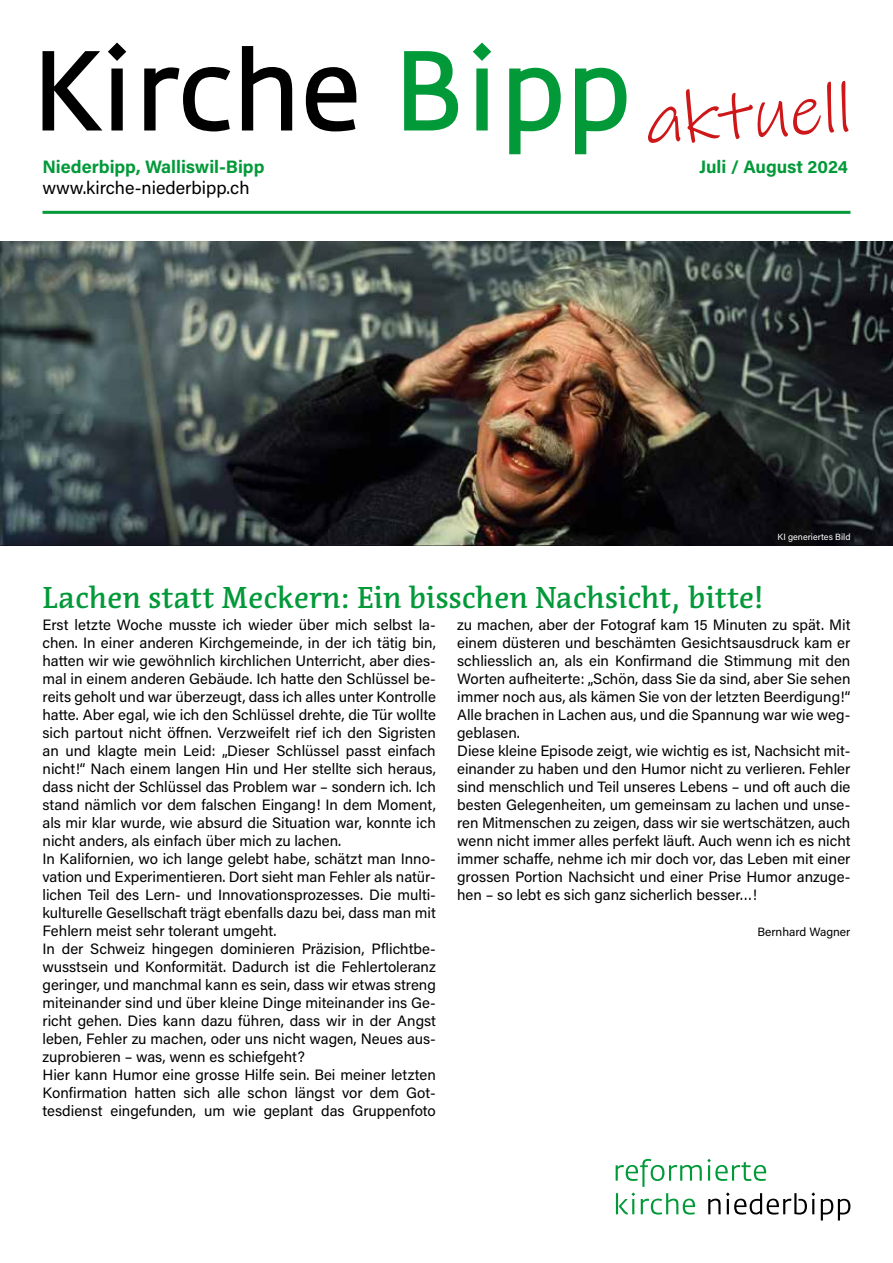
<style>
.page{position:relative;width:893px;height:1263px;background:#fff}
.page>*{position:absolute;margin:0;border:0;box-sizing:border-box;transform-origin:0 0}
.t1{font:72px "Ink Free";color:#cd1719}
.t2{font:500 30px "Acuta";color:#029939}
.t3{font:700 18px "Acumin Pro";color:#029939}
.t4{font:18px "Acumin Pro";color:#000}
.t5{font:15px/18px "Acumin Pro";color:#000}
.t6{font:12px "Acumin Pro";color:#000}
.t7{font:9px "Acumin Pro";color:#fff}
</style>
<div class="page">
<svg style="left:616px;top:1159px;width:234px;height:61px"></svg>
<svg style="left:404px;top:42px;width:223px;height:113px"></svg>
<svg style="left:42px;top:42px;width:315px;height:90px"></svg>
<hr style="left:43px;top:211px;width:807px;height:3px;background:#029939">
<img style="left:0;top:241px;width:893px;height:305px">
<h1 class="t1" style="left:642px;top:73px;width:208px;rotate:-3deg">aktuell</h1>
<p class="t3" style="left:43px;top:154px;width:223px">Niederbipp, Walliswil-Bipp</p>
<p class="t3" style="left:699px;top:154px;width:150px">Juli / August 2024</p>
<p class="t4" style="left:43px;top:175px;width:208px">www.kirche-niederbipp.ch</p>
<p class="t7" style="left:777px;top:531px;width:74px">KI generiertes Bild</p>
<h2 class="t2" style="left:43px;top:579px;width:722px">Lachen statt Meckern: Ein bisschen Nachsicht, bitte!</h2>
<p class="t5" style="left:43px;top:615px;width:395px">Erst letzte Woche musste ich wieder über mich selbst la&shy;chen. In einer anderen Kirchgemeinde, in der ich tätig bin, hatten wir wie gewöhnlich kirchlichen Unterricht, aber dies&shy;mal in einem anderen Gebäude. Ich hatte den Schlüssel be&shy;reits geholt und war überzeugt, dass ich alles unter Kontrolle hatte. Aber egal, wie ich den Schlüssel drehte, die Tür wollte sich partout nicht öffnen. Verzweifelt rief ich den Sigristen an und klagte mein Leid: „Dieser Schlüssel passt einfach nicht!“ Nach einem langen Hin und Her stellte sich heraus, dass nicht der Schlüssel das Problem war – sondern ich. Ich stand nämlich vor dem falschen Eingang! In dem Moment, als mir klar wurde, wie absurd die Situation war, konnte ich nicht anders, als einfach über mich zu lachen.<br>In Kalifornien, wo ich lange gelebt habe, schätzt man Inno&shy;vation und Experimentieren. Dort sieht man Fehler als natür&shy;lichen Teil des Lern- und Innovationsprozesses. Die multi&shy;kulturelle Gesellschaft trägt ebenfalls dazu bei, dass man mit Fehlern meist sehr tolerant umgeht.<br>In der Schweiz hingegen dominieren Präzision, Pflichtbe&shy;wusstsein und Konformität. Dadurch ist die Fehlertoleranz geringer, und manchmal kann es sein, dass wir etwas streng miteinander sind und über kleine Dinge miteinander ins Ge&shy;richt gehen. Dies kann dazu führen, dass wir in der Angst leben, Fehler zu machen, oder uns nicht wagen, Neues aus&shy;zuprobieren – was, wenn es schiefgeht?<br>Hier kann Humor eine grosse Hilfe sein. Bei meiner letzten Konfirmation hatten sich alle schon längst vor dem Got&shy;tesdienst eingefunden, um wie geplant das Gruppenfoto</p>
<p class="t5" style="left:457px;top:615px;width:395px">zu machen, aber der Fotograf kam 15 Minuten zu spät. Mit einem düsteren und beschämten Gesichtsausdruck kam er schliesslich an, als ein Konfirmand die Stimmung mit den Worten aufheiterte: „Schön, dass Sie da sind, aber Sie sehen immer noch aus, als kämen Sie von der letzten Beerdigung!“ Alle brachen in Lachen aus, und die Spannung war wie weg&shy;geblasen.<br>Diese kleine Episode zeigt, wie wichtig es ist, Nachsicht mit&shy;einander zu haben und den Humor nicht zu verlieren. Fehler sind menschlich und Teil unseres Lebens – und oft auch die besten Gelegenheiten, um gemeinsam zu lachen und unse&shy;ren Mitmenschen zu zeigen, dass wir sie wertschätzen, auch wenn nicht immer alles perfekt läuft. Auch wenn ich es nicht immer schaffe, nehme ich mir doch vor, das Leben mit einer grossen Portion Nachsicht und einer Prise Humor anzuge&shy;hen – so lebt es sich ganz sicherlich besser…!</p>
<p class="t6" style="left:757px;top:923px;width:95px">Bernhard Wagner</p>
</div>
